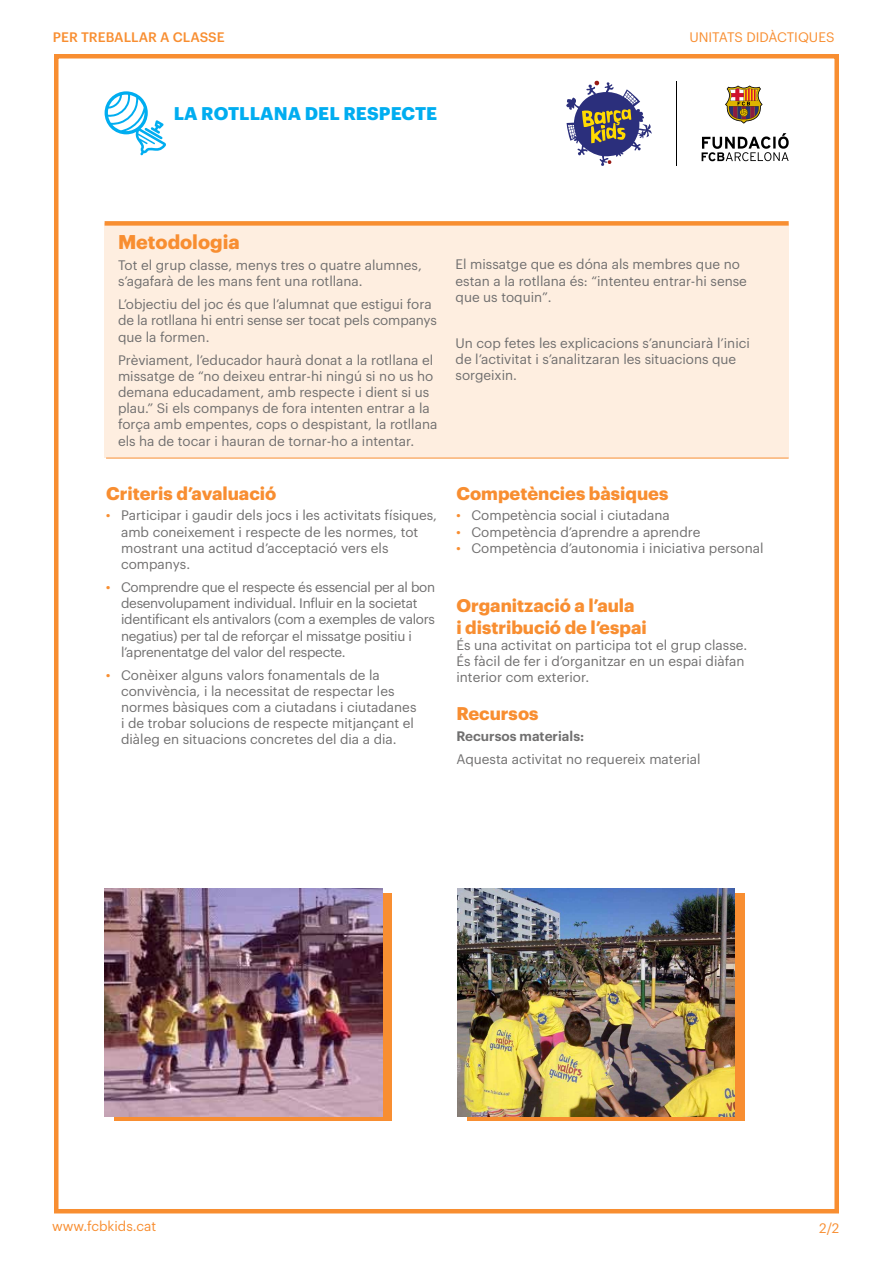
<style>
.page{position:relative;width:893px;height:1263px;background:#fff}
.page>*{position:absolute;margin:0;border:0;box-sizing:border-box;transform-origin:0 0}
.t1{font:700 19.5px "Graphik";color:#f88e31}
.t2{font:700 18px/21.6px "Graphik";color:#f88e31}
.t3{font:700 18px "Graphik";letter-spacing:.005em;color:#00adf0}
.t4{font:13.5px/16.2px "Graphik";color:#706f6f}
.t5{font:13.5px/16.2px "Graphik";letter-spacing:-.02em;color:#706f6f}
.t6{font:13.5px "Graphik";color:#f88e31}
.t7{font:500 13.5px "Graphik";color:#f88e31}
.t8{font:600 13.5px "Graphik";color:#706f6f}
.s1{font-family:"Graphik Super";color:#f88e31}
</style>
<div class="page">
<div style="left:105px;top:223px;width:684px;height:235px;background:#feeee0"></div>
<div style="left:105px;top:221px;width:684px;height:5px;background:#f88e31"></div>
<div style="left:54px;top:54px;width:785px;height:1159px;border:4px solid #f88e31"></div>
<hr style="left:676px;top:81px;width:1px;height:84px;background:#000">
<svg style="left:725px;top:85px;width:38px;height:39px"></svg>
<svg style="left:702px;top:133px;width:87px;height:28px"></svg>
<svg style="left:566px;top:81px;width:86px;height:85px"></svg>
<hr style="left:106px;top:458px;width:683px;height:1px;background:#f88e31">
<svg style="left:105px;top:91px;width:61px;height:64px"></svg>
<svg style="left:114px;top:893px;width:278px;height:227px;background:#ec8d41"></svg>
<img style="left:105px;top:889px;width:277px;height:227px">
<div style="left:467px;top:893px;width:278px;height:227px;background:#f88e31"></div>
<img style="left:457px;top:889px;width:278px;height:227px">
<p class="t7" style="left:53px;top:27px;width:173px">PER TREBALLAR A CLASSE</p>
<p class="t6" style="left:689px;top:27px;width:147px">UNITATS DIDÀCTIQUES</p>
<h2 class="t3" style="left:174px;top:100px;width:265px">La rotllana del respecte</h2>
<h1 class="t1" style="left:118px;top:227px;width:123px">Metodologia</h1>
<p class="t4" style="left:118px;top:256px;width:305px">Tot el grup classe, menys tres o quatre alumnes, s’agafarà de les mans fent una rotllana.</p>
<p class="t4" style="left:118px;top:295px;width:321px">L’objectiu del joc és que l’alumnat que estigui fora de la rotllana hi entri sense ser tocat pels companys que la formen.</p>
<p class="t4" style="left:118px;top:350px;width:321px">Prèviament, l’educador haurà donat a la rotllana el missatge de “no deixeu entrar-hi ningú si no us ho demana educadament, amb respecte i dient si us plau.” Si els companys de fora intenten entrar a la força amb empentes, cops o despistant, la rotllana els ha de tocar i hauran de tornar-ho a intentar.</p>
<h2 class="t2" style="left:106px;top:481px;width:172px">Criteris d’avaluació</h2>
<p class="t4" style="left:121px;top:506px;width:318px;text-indent:-15px"><span class="s1">·</span> Participar i gaudir dels jocs i les activitats físiques, amb coneixement i respecte de les normes, tot mostrant una actitud d’acceptació vers els companys.</p>
<p class="t5" style="left:121px;top:578px;width:316px;text-indent:-15px"><span class="s1">·</span> Comprendre que el respecte és essencial per al bon desenvolupament individual. Influir en la societat identificant els antivalors (com a exemples de valors negatius) per tal de reforçar el missatge positiu i l’aprenentatge del valor del respecte.</p>
<p class="t4" style="left:121px;top:665px;width:297px;text-indent:-15px"><span class="s1">·</span> Conèixer alguns valors fonamentals de la convivència, i la necessitat de respectar les normes bàsiques com a ciutadans i ciutadanes i de trobar solucions de respecte mitjançant el diàleg en situacions concretes del dia a dia.</p>
<p class="t4" style="left:455px;top:255px;width:293px">El missatge que es dóna als membres que no estan a la rotllana és: “intenteu entrar-hi sense que us toquin”.</p>
<p class="t4" style="left:455px;top:334px;width:296px">Un cop fetes les explicacions s’anunciarà l’inici de l’activitat i s’analitzaran les situacions que sorgeixin.</p>
<h2 class="t2" style="left:456px;top:481px;width:213px">Competències bàsiques</h2>
<p class="t4" style="left:456px;top:506px;width:309px"><span class="s1">·</span> Competència social i ciutadana<br><span class="s1">·</span> Competència d’aprendre a aprendre<br><span class="s1">·</span> Competència d’autonomia i iniciativa personal</p>
<h2 class="t2" style="left:456px;top:593px;width:192px">Organització a l’aula<br>i distribució de l’espai</h2>
<p class="t4" style="left:456px;top:636px;width:292px">És una activitat on participa tot el grup classe.<br>És fàcil de fer i d’organitzar en un espai diàfan interior com exterior.</p>
<h2 class="t2" style="left:456px;top:701px;width:84px">Recursos</h2>
<p class="t8" style="left:456px;top:726px;width:129px">Recursos materials:</p>
<p class="t4" style="left:456px;top:750px;width:246px">Aquesta activitat no requereix material</p>
<p class="t6" style="left:52px;top:1216px;width:106px">www.fcbkids.cat</p>
<p class="t6" style="left:819px;top:1218px;width:21px">2/2</p>
</div>
